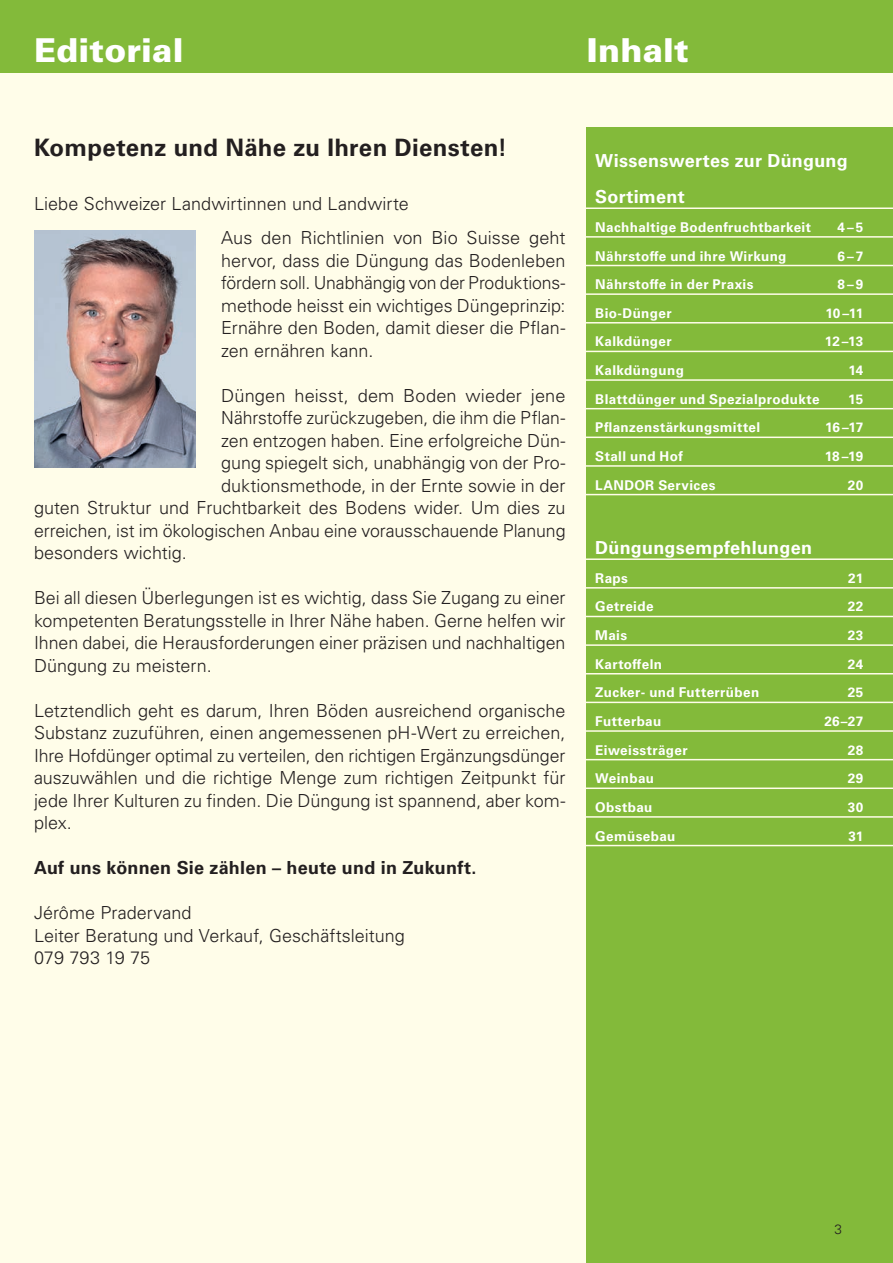
<style>
.page{position:relative;width:893px;height:1263px;background:#fffde9}
.page>*{position:absolute;margin:0;border:0;box-sizing:border-box;transform-origin:0 0}
.t1{font:900 33px "Univers LT Pro 75";letter-spacing:.005em;color:#fff}
.t2{font:700 24px "Univers LT Pro 65";letter-spacing:.01em;color:#231f20}
.t3{font:300 18px/22.5px "Univers LT Pro 45";color:#231f20;text-align:justify}
.t4{font:700 18px/36px "Univers LT Pro 65";letter-spacing:.01em;color:#fff}
.t5{font:700 18px "Univers LT Pro 65";letter-spacing:.01em;color:#231f20}
.t6{font:700 13.5px "Univers LT Pro 65";letter-spacing:.025em;color:#fff}
.t7{font:300 13.5px "Univers LT Pro 45";color:#231f20}
</style>
<div class="page">
<div style="left:0;top:0;width:893px;height:72px;background:#83ba3a"></div>
<div style="left:587px;top:128px;width:306px;height:1135px;background:#83ba3a"></div>
<hr style="left:578px;top:207px;width:315px;height:2px;background:#fffde9">
<hr style="left:578px;top:236px;width:315px;height:2px;background:#fffde9">
<hr style="left:578px;top:265px;width:315px;height:1px;background:#fffde9">
<hr style="left:578px;top:293px;width:315px;height:2px;background:#fffde9">
<hr style="left:578px;top:322px;width:315px;height:1px;background:#fffde9">
<hr style="left:578px;top:351px;width:315px;height:1px;background:#fffde9">
<hr style="left:578px;top:379px;width:315px;height:2px;background:#fffde9">
<hr style="left:578px;top:408px;width:315px;height:1px;background:#fffde9">
<hr style="left:578px;top:437px;width:315px;height:1px;background:#fffde9">
<hr style="left:578px;top:465px;width:315px;height:2px;background:#fffde9">
<hr style="left:578px;top:494px;width:315px;height:1px;background:#fffde9">
<hr style="left:578px;top:558px;width:315px;height:2px;background:#fffde9">
<hr style="left:578px;top:587px;width:315px;height:2px;background:#fffde9">
<hr style="left:578px;top:616px;width:315px;height:1px;background:#fffde9">
<hr style="left:578px;top:644px;width:315px;height:2px;background:#fffde9">
<hr style="left:578px;top:673px;width:315px;height:1px;background:#fffde9">
<hr style="left:578px;top:702px;width:315px;height:1px;background:#fffde9">
<hr style="left:578px;top:730px;width:315px;height:2px;background:#fffde9">
<hr style="left:578px;top:759px;width:315px;height:1px;background:#fffde9">
<hr style="left:578px;top:787px;width:315px;height:2px;background:#fffde9">
<hr style="left:578px;top:816px;width:315px;height:2px;background:#fffde9">
<hr style="left:578px;top:845px;width:315px;height:1px;background:#fffde9">
<img style="left:34px;top:230px;width:162px;height:238px">
<h1 class="t1" style="left:34px;top:27px;width:151px">Editorial</h1>
<h1 class="t1" style="left:587px;top:27px;width:103px">Inhalt</h1>
<h2 class="t2" style="left:34px;top:130px;width:475px">Kompetenz und Nähe zu Ihren Diensten!</h2>
<p class="t3" style="left:221px;top:185px;width:346px;line-height:34.5px;text-indent:-187px">Liebe Schweizer Landwirtinnen und Landwirte<br>Aus den Richtlinien von Bio Suisse geht</p>
<p class="t3" style="left:221px;top:248px;width:346px">hervor, dass die Düngung das Bodenleben fördern soll. Unabhängig von der Produktions&shy;methode heisst ein wichtiges Düngeprinzip:<br>Ernähre den Boden, damit dieser die Pflan&shy;zen ernähren kann.</p>
<p class="t3" style="left:221px;top:383px;width:346px">Düngen heisst, dem Boden wieder jene</p>
<p class="t3" style="left:221px;top:406px;width:346px">Nährstoffe zurückzugeben, die ihm die Pflan-</p>
<p class="t3" style="left:221px;top:428px;width:346px">zen entzogen haben. Eine erfolgreiche Dün-</p>
<p class="t3" style="left:221px;top:451px;width:346px">gung spiegelt sich, unabhängig von der Pro-</p>
<p class="t3" style="left:221px;top:473px;width:346px">duktionsmethode, in der Ernte sowie in der</p>
<p class="t3" style="left:34px;top:496px;width:533px">guten Struktur und Fruchtbarkeit des Bodens wider. Um dies zu</p>
<p class="t3" style="left:34px;top:518px;width:533px">erreichen, ist im ökologischen Anbau eine vorausschauende Planung</p>
<p class="t3" style="left:34px;top:541px;width:154px">besonders wichtig.</p>
<p class="t3" style="left:34px;top:586px;width:533px">Bei all diesen Überlegungen ist es wichtig, dass Sie Zugang zu einer kompetenten Beratungsstelle in Ihrer Nähe haben. Gerne helfen wir Ihnen dabei, die Herausforderungen einer präzisen und nachhaltigen Düngung zu meistern.</p>
<p class="t3" style="left:34px;top:698px;width:533px">Letztendlich geht es darum, Ihren Böden ausreichend organische Substanz zuzuführen, einen angemessenen pH-Wert zu erreichen, Ihre Hofdünger optimal zu verteilen, den richtigen Ergänzungsdünger auszuwählen und die richtige Menge zum richtigen Zeitpunkt für jede Ihrer Kulturen zu finden. Die Düngung ist spannend, aber kom&shy;plex.</p>
<p class="t5" style="left:34px;top:855px;width:444px">Auf uns können Sie zählen – heute und in Zukunft.</p>
<p class="t3" style="left:34px;top:901px;width:372px;text-align:left">Jérôme Pradervand<br>Leiter Beratung und Verkauf, Geschäftsleitung<br>079 793 19 75</p>
<p class="t4" style="left:595px;top:142px;width:254px">Wissenswertes zur Düngung<br>Sortiment</p>
<p class="t6" style="left:595px;top:218px;width:217px">Nachhaltige Bodenfruchtbarkeit</p>
<p class="t6" style="left:837px;top:218px;width:27px">4–5</p>
<p class="t6" style="left:595px;top:246px;width:193px">Nährstoffe und ihre Wirkung</p>
<p class="t6" style="left:837px;top:246px;width:27px">6–7</p>
<p class="t6" style="left:595px;top:275px;width:160px">Nährstoffe in der Praxis</p>
<p class="t6" style="left:837px;top:275px;width:27px">8–9</p>
<p class="t6" style="left:595px;top:303px;width:78px">Bio-Dünger</p>
<p class="t6" style="left:826px;top:303px;width:39px">10 –11</p>
<p class="t6" style="left:595px;top:332px;width:78px">Kalkdünger</p>
<p class="t6" style="left:825px;top:332px;width:40px">12 –13</p>
<p class="t6" style="left:595px;top:361px;width:90px">Kalkdüngung</p>
<p class="t6" style="left:848px;top:361px;width:16px">14</p>
<p class="t6" style="left:595px;top:389px;width:226px">Blattdünger und Spezialprodukte</p>
<p class="t6" style="left:848px;top:389px;width:16px">15</p>
<p class="t6" style="left:595px;top:418px;width:166px">Pflanzenstärkungsmittel</p>
<p class="t6" style="left:825px;top:418px;width:40px">16 –17</p>
<p class="t6" style="left:595px;top:447px;width:89px">Stall und Hof</p>
<p class="t6" style="left:825px;top:447px;width:40px">18 –19</p>
<p class="t6" style="left:595px;top:475px;width:122px">LANDOR Services</p>
<p class="t6" style="left:848px;top:475px;width:17px">20</p>
<p class="t4" style="left:595px;top:529px;width:218px">Düngungsempfehlungen</p>
<p class="t6" style="left:595px;top:569px;width:34px">Raps</p>
<p class="t6" style="left:848px;top:569px;width:16px">21</p>
<p class="t6" style="left:595px;top:597px;width:60px">Getreide</p>
<p class="t6" style="left:848px;top:597px;width:17px">22</p>
<p class="t6" style="left:595px;top:626px;width:33px">Mais</p>
<p class="t6" style="left:848px;top:626px;width:17px">23</p>
<p class="t6" style="left:595px;top:654px;width:68px">Kartoffeln</p>
<p class="t6" style="left:848px;top:654px;width:17px">24</p>
<p class="t6" style="left:595px;top:683px;width:165px">Zucker- und Futterrüben</p>
<p class="t6" style="left:848px;top:683px;width:17px">25</p>
<p class="t6" style="left:595px;top:712px;width:68px">Futterbau</p>
<p class="t6" style="left:824px;top:712px;width:40px">26–27</p>
<p class="t6" style="left:595px;top:740px;width:94px">Eiweissträger</p>
<p class="t6" style="left:848px;top:740px;width:17px">28</p>
<p class="t6" style="left:595px;top:769px;width:60px">Weinbau</p>
<p class="t6" style="left:848px;top:769px;width:17px">29</p>
<p class="t6" style="left:595px;top:798px;width:59px">Obstbau</p>
<p class="t6" style="left:848px;top:798px;width:17px">30</p>
<p class="t6" style="left:595px;top:826px;width:82px">Gemüsebau</p>
<p class="t6" style="left:848px;top:826px;width:16px">31</p>
<p class="t7" style="left:834px;top:1220px;width:9px">3</p>
</div>
